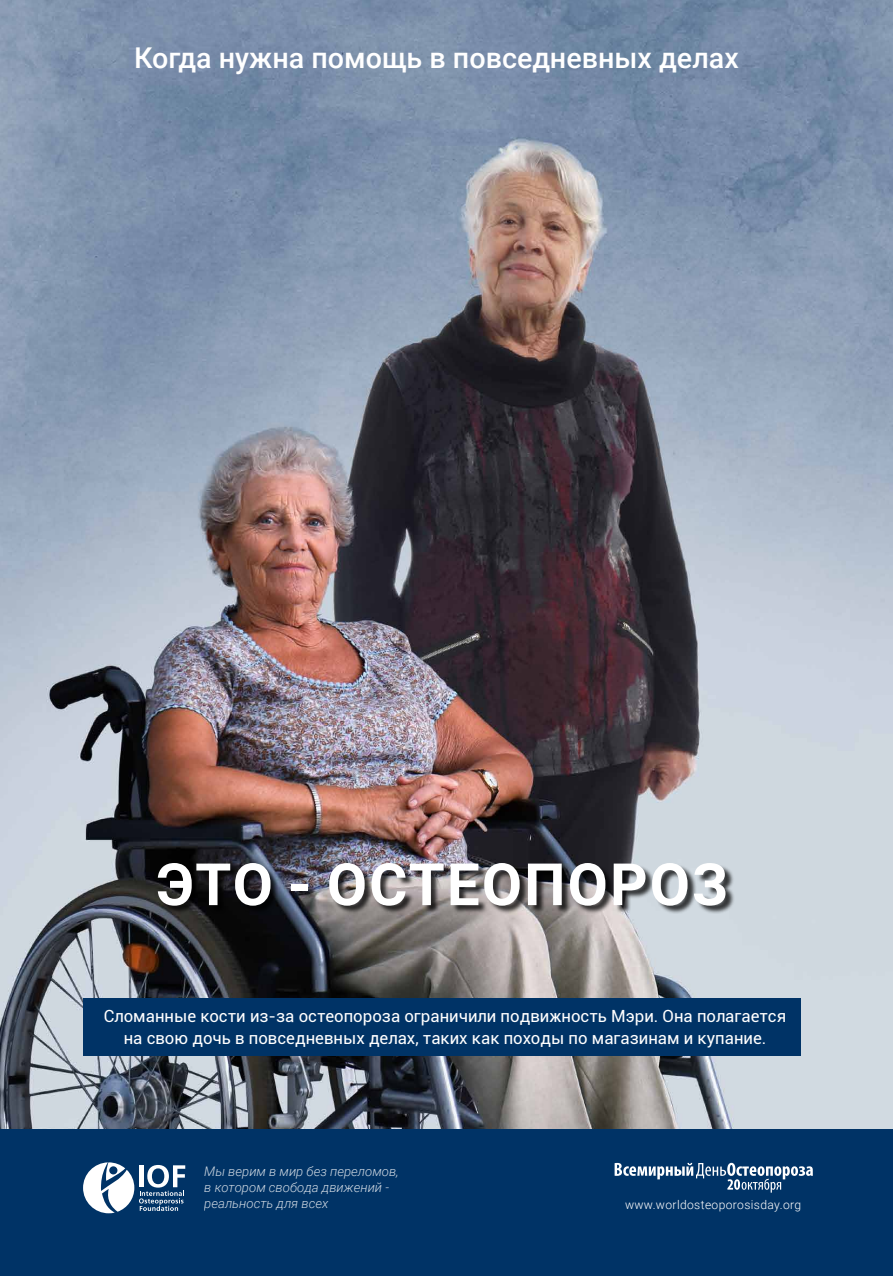
<style>
.page{position:relative;width:893px;height:1276px;background:#fff}
.page>*{position:absolute;margin:0;border:0;box-sizing:border-box;transform-origin:0 0}
.t1{font:700 58.43px "Roboto";letter-spacing:.035em;color:#fff}
.t2{font:500 28.65px "Roboto";color:#fff}
.t3{font:16.8px/21.1px "Roboto";color:#fff;text-align:center}
.t4{font:italic 300 13.2px/15.8px "Roboto";color:#fff}
.t5{font:300 12.08px "Roboto";letter-spacing:.03em;color:#fff}
</style>
<div class="page">
<img style="left:0;top:0;width:893px;height:1129px">
<div style="left:0;top:1129px;width:893px;height:147px;background:#036"></div>
<div style="left:83px;top:998px;width:718px;height:58px;background:#036"></div>
<div style="left:159px;top:864px;width:576px;height:50px;background:#000;opacity:.75"></div>
<svg style="left:83px;top:1162px;width:102px;height:51px"></svg>
<svg style="left:615px;top:1162px;width:198px;height:30px"></svg>
<h2 class="t2" style="left:134px;top:38px;width:606px">Когда нужна помощь в повседневных делах</h2>
<h1 class="t1" style="left:156px;top:843px;width:574px">ЭТО - ОСТЕОПОРОЗ</h1>
<p class="t3" style="left:104px;top:1005px;width:684px">Сломанные кости из-за остеопороза ограничили подвижность Мэри. Она полагается на свою дочь в повседневных делах, таких как походы по магазинам и купание.</p>
<p class="t4" style="left:204px;top:1163px;width:196px">Мы верим в мир без переломов, в котором свобода движений - реальность для всех</p>
<p class="t5" style="left:625px;top:1196px;width:178px">www.worldosteoporosisday.org</p>
</div>
